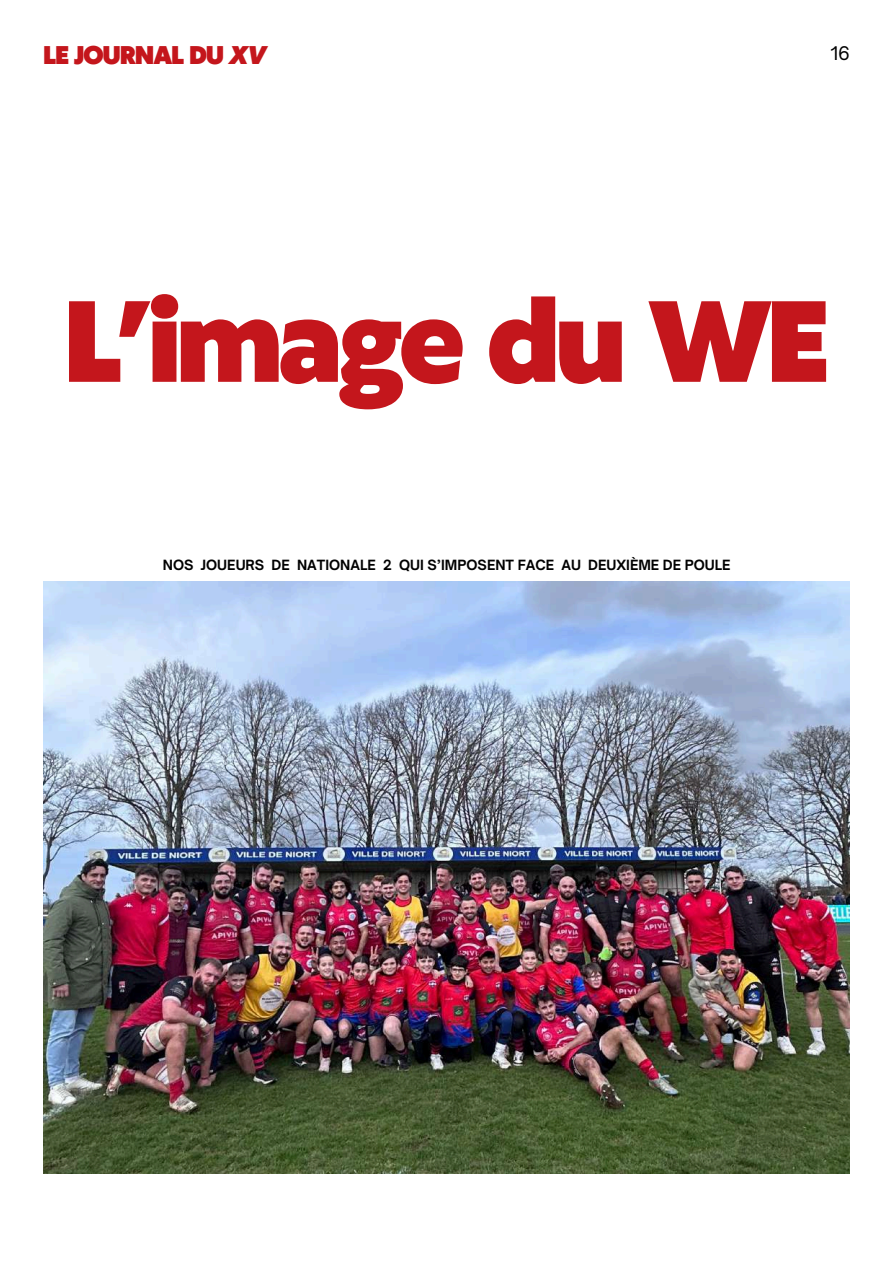
<style>
.page{position:relative;width:894px;height:1264px;background:#fff}
.page>*{position:absolute;margin:0;border:0;box-sizing:border-box;transform-origin:0 0}
.t1{font:900 108px "Klein Text";letter-spacing:-.03em;color:#c4161c}
.t2{font:900 24px "Klein Text";letter-spacing:-.03em;color:#c4161c}
.t3{font:18px "Open Sauce One";color:#000}
.t4{font:700 13.5px "Open Sauce One";color:#000}
.s1{font-style:italic}
</style>
<div class="page">
<img style="left:44px;top:581px;width:805px;height:592px">
<h2 class="t2" style="left:44px;top:43px;width:224px">LE JOURNAL DU <span class="s1">XV</span></h2>
<h3 class="t3" style="left:830px;top:42px;width:21px">16</h3>
<h1 class="t1" style="left:65px;top:287px;width:765px">L’image du WE</h1>
<p class="t4" style="left:163px;top:556px;width:569px">NOS JOUEURS DE NATIONALE 2 QUI S’IMPOSENT FACE AU DEUXIÈME DE POULE</p>
</div>
